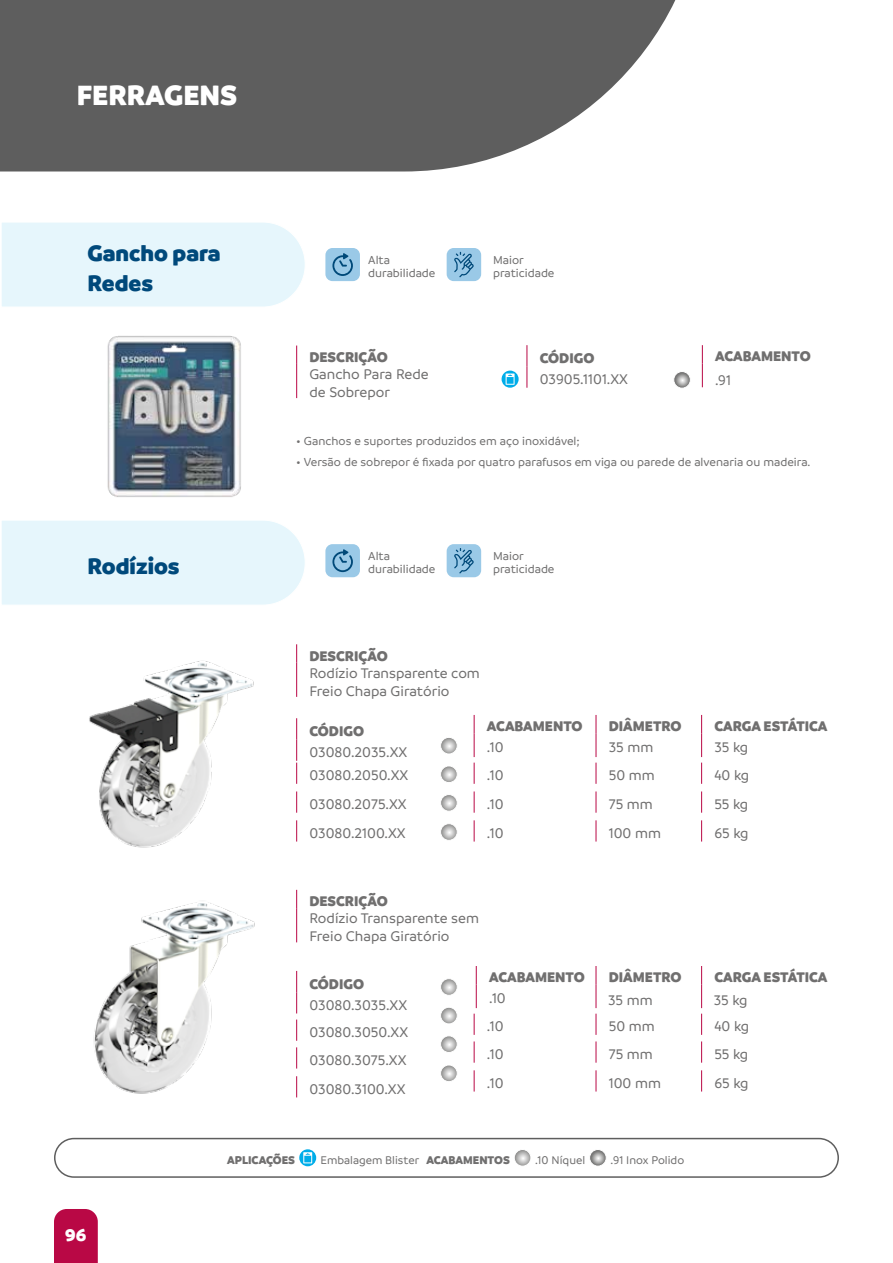
<style>
.page{position:relative;width:893px;height:1263px;background:#fff}
.page>*{position:absolute;margin:0;border:0;box-sizing:border-box;transform-origin:0 0}
.t1{font:900 30px "Branding SF";color:#fff}
.t2{font:900 24px/30px "Branding SF";color:#00497b}
.t3{font:900 18px "Branding SF";color:#fff}
.t4{font:500 15px/18px "Branding SF";color:#706f6f}
.t5{font:900 15px "Branding SF";color:#706f6f}
.t6{font:500 12.45px/13.6px "Branding SF";color:#706f6f}
.t7{font:500 12px "Branding SF";color:#706f6f}
.t8{font:900 12px "Branding SF";color:#706f6f}
.s1{font-weight:900}
</style>
<div class="page">
<div style="left:54px;top:1209px;width:44px;height:54px;background:#b90845"></div>
<svg style="left:0;top:0;width:676px;height:171px;background:#6f6f6f"></svg>
<div style="left:54px;top:1138px;width:785px;height:40px;border:2px solid #5e5e5e;border-radius:19px"></div>
<div style="left:2px;top:222px;width:303px;height:85px;background:#e6f6fc"></div>
<div style="left:2px;top:521px;width:303px;height:84px;background:#e6f6fc"></div>
<svg style="left:674px;top:371px;width:16px;height:17px"></svg>
<div style="left:673px;top:371px;width:17px;height:17px;border:1px solid #fff;border-radius:50%"></div>
<svg style="left:441px;top:766px;width:16px;height:16px"></svg>
<div style="left:440px;top:766px;width:17px;height:17px;border:1px solid #fff;border-radius:50%"></div>
<svg style="left:441px;top:1007px;width:16px;height:17px"></svg>
<div style="left:440px;top:1007px;width:17px;height:17px;border:1px solid #fff;border-radius:50%"></div>
<svg style="left:441px;top:737px;width:16px;height:17px"></svg>
<div style="left:440px;top:737px;width:17px;height:17px;border:1px solid #fff;border-radius:50%"></div>
<svg style="left:441px;top:979px;width:16px;height:16px"></svg>
<div style="left:440px;top:978px;width:17px;height:17px;border:1px solid #fff;border-radius:50%"></div>
<svg style="left:441px;top:794px;width:16px;height:17px"></svg>
<div style="left:440px;top:794px;width:17px;height:17px;border:1px solid #fff;border-radius:50%"></div>
<svg style="left:441px;top:1036px;width:16px;height:16px"></svg>
<div style="left:440px;top:1036px;width:17px;height:17px;border:1px solid #fff;border-radius:50%"></div>
<svg style="left:441px;top:824px;width:16px;height:16px"></svg>
<div style="left:440px;top:823px;width:17px;height:17px;border:1px solid #fff;border-radius:50%"></div>
<svg style="left:441px;top:1065px;width:16px;height:17px"></svg>
<div style="left:440px;top:1065px;width:17px;height:17px;border:1px solid #fff;border-radius:50%"></div>
<svg style="left:296px;top:345px;width:1px;height:19px"></svg>
<hr style="left:296px;top:364px;width:1px;height:34px;background:#ba0645">
<svg style="left:527px;top:345px;width:1px;height:43px"></svg>
<svg style="left:702px;top:345px;width:1px;height:42px"></svg>
<svg style="left:296px;top:644px;width:1px;height:19px"></svg>
<hr style="left:296px;top:663px;width:1px;height:34px;background:#ba0645">
<svg style="left:296px;top:890px;width:1px;height:18px"></svg>
<hr style="left:296px;top:908px;width:1px;height:34px;background:#ba0645">
<svg style="left:296px;top:971px;width:1px;height:42px"></svg>
<svg style="left:296px;top:718px;width:1px;height:66px"></svg>
<svg style="left:296px;top:1019px;width:1px;height:22px"></svg>
<svg style="left:296px;top:791px;width:1px;height:22px"></svg>
<svg style="left:296px;top:1047px;width:1px;height:21px"></svg>
<svg style="left:296px;top:820px;width:1px;height:21px"></svg>
<svg style="left:296px;top:1076px;width:1px;height:21px"></svg>
<svg style="left:474px;top:763px;width:1px;height:21px"></svg>
<svg style="left:474px;top:1014px;width:1px;height:21px"></svg>
<svg style="left:474px;top:791px;width:1px;height:22px"></svg>
<svg style="left:474px;top:1041px;width:1px;height:22px"></svg>
<svg style="left:474px;top:820px;width:1px;height:21px"></svg>
<svg style="left:474px;top:1070px;width:1px;height:21px"></svg>
<svg style="left:596px;top:763px;width:1px;height:21px"></svg>
<svg style="left:596px;top:1014px;width:1px;height:21px"></svg>
<svg style="left:596px;top:791px;width:1px;height:22px"></svg>
<svg style="left:596px;top:1041px;width:1px;height:22px"></svg>
<svg style="left:596px;top:820px;width:1px;height:21px"></svg>
<svg style="left:596px;top:1070px;width:1px;height:21px"></svg>
<svg style="left:474px;top:715px;width:1px;height:42px"></svg>
<svg style="left:476px;top:966px;width:1px;height:42px"></svg>
<svg style="left:596px;top:715px;width:1px;height:42px"></svg>
<svg style="left:596px;top:966px;width:1px;height:42px"></svg>
<svg style="left:701px;top:763px;width:1px;height:21px"></svg>
<svg style="left:701px;top:1014px;width:1px;height:21px"></svg>
<svg style="left:701px;top:791px;width:1px;height:22px"></svg>
<svg style="left:701px;top:1041px;width:1px;height:22px"></svg>
<svg style="left:701px;top:820px;width:1px;height:21px"></svg>
<svg style="left:701px;top:1070px;width:1px;height:21px"></svg>
<svg style="left:701px;top:715px;width:1px;height:42px"></svg>
<svg style="left:701px;top:966px;width:1px;height:42px"></svg>
<img style="left:85px;top:336px;width:172px;height:186px">
<img style="left:89px;top:661px;width:165px;height:187px">
<img style="left:93px;top:902px;width:162px;height:192px">
<svg style="left:502px;top:371px;width:17px;height:17px"></svg>
<svg style="left:299px;top:1149px;width:17px;height:17px"></svg>
<svg style="left:514px;top:1149px;width:17px;height:17px"></svg>
<div style="left:514px;top:1149px;width:17px;height:17px;border:1px solid #fff;border-radius:50%"></div>
<svg style="left:590px;top:1149px;width:16px;height:17px"></svg>
<div style="left:589px;top:1149px;width:17px;height:17px;border:1px solid #fff;border-radius:50%"></div>
<div style="left:325px;top:248px;width:35px;height:33px;background:#9ac9e7;border-radius:7px"></div>
<div style="left:447px;top:248px;width:34px;height:33px;background:#9ac9e7;border-radius:7px"></div>
<svg style="left:454px;top:252px;width:20px;height:25px"></svg>
<svg style="left:332px;top:253px;width:21px;height:23px"></svg>
<div style="left:325px;top:544px;width:35px;height:33px;background:#9ac9e7;border-radius:7px"></div>
<div style="left:447px;top:544px;width:34px;height:33px;background:#9ac9e7;border-radius:7px"></div>
<svg style="left:454px;top:548px;width:20px;height:25px"></svg>
<svg style="left:332px;top:549px;width:21px;height:23px"></svg>
<h1 class="t1" style="left:77px;top:77px;width:162px">FERRAGENS</h1>
<h2 class="t2" style="left:88px;top:238px;width:134px">Gancho para<br>Redes</h2>
<h2 class="t2" style="left:88px;top:551px;width:94px">Rodízios</h2>
<p class="t6" style="left:368px;top:253px;width:69px">Alta durabilidade</p>
<p class="t6" style="left:493px;top:253px;width:63px">Maior praticidade</p>
<p class="t5" style="left:309px;top:348px;width:80px">DESCRIÇÃO</p>
<p class="t4" style="left:309px;top:365px;width:121px">Gancho Para Rede de Sobrepor</p>
<p class="t5" style="left:540px;top:349px;width:56px">CÓDIGO</p>
<p class="t4" style="left:540px;top:370px;width:90px">03905.1101.XX</p>
<p class="t5" style="left:715px;top:348px;width:97px">ACABAMENTO</p>
<p class="t4" style="left:715px;top:371px;width:17px">.91</p>
<p class="t6" style="left:296px;top:434px;width:285px">• Ganchos e suportes produzidos em aço inoxidável;</p>
<p class="t6" style="left:296px;top:455px;width:516px">• Versão de sobrepor é fixada por quatro parafusos em viga ou parede de alvenaria ou madeira.</p>
<p class="t6" style="left:368px;top:549px;width:69px">Alta durabilidade</p>
<p class="t6" style="left:493px;top:549px;width:63px">Maior praticidade</p>
<p class="t5" style="left:309px;top:647px;width:80px">DESCRIÇÃO</p>
<p class="t4" style="left:309px;top:664px;width:172px">Rodízio Transparente com<br>Freio Chapa Giratório</p>
<p class="t5" style="left:309px;top:722px;width:56px">CÓDIGO</p>
<p class="t4" style="left:309px;top:743px;width:99px">03080.2035.XX</p>
<p class="t5" style="left:487px;top:717px;width:97px">ACABAMENTO</p>
<p class="t4" style="left:487px;top:738px;width:18px">.10</p>
<p class="t5" style="left:609px;top:717px;width:74px">DIÂMETRO</p>
<p class="t4" style="left:609px;top:738px;width:46px">35 mm</p>
<p class="t5" style="left:714px;top:717px;width:115px">CARGA ESTÁTICA</p>
<p class="t4" style="left:714px;top:738px;width:35px">35 kg</p>
<p class="t4" style="left:309px;top:766px;width:100px">03080.2050.XX</p>
<p class="t4" style="left:487px;top:766px;width:18px">.10</p>
<p class="t4" style="left:609px;top:766px;width:48px">50 mm</p>
<p class="t4" style="left:714px;top:766px;width:36px">40 kg</p>
<p class="t4" style="left:309px;top:795px;width:99px">03080.2075.XX</p>
<p class="t4" style="left:487px;top:795px;width:18px">.10</p>
<p class="t4" style="left:609px;top:795px;width:46px">75 mm</p>
<p class="t4" style="left:714px;top:795px;width:35px">55 kg</p>
<p class="t4" style="left:309px;top:824px;width:98px">03080.2100.XX</p>
<p class="t4" style="left:487px;top:824px;width:18px">.10</p>
<p class="t4" style="left:609px;top:824px;width:54px">100 mm</p>
<p class="t4" style="left:714px;top:824px;width:36px">65 kg</p>
<p class="t5" style="left:309px;top:892px;width:80px">DESCRIÇÃO</p>
<p class="t4" style="left:309px;top:910px;width:171px">Rodízio Transparente sem<br>Freio Chapa Giratório</p>
<p class="t5" style="left:309px;top:975px;width:56px">CÓDIGO</p>
<p class="t4" style="left:309px;top:996px;width:99px">03080.3035.XX</p>
<p class="t5" style="left:489px;top:968px;width:97px">ACABAMENTO</p>
<p class="t4" style="left:489px;top:989px;width:18px">.10</p>
<p class="t5" style="left:609px;top:968px;width:74px">DIÂMETRO</p>
<p class="t4" style="left:608px;top:991px;width:46px">35 mm</p>
<p class="t5" style="left:714px;top:968px;width:115px">CARGA ESTÁTICA</p>
<p class="t4" style="left:714px;top:991px;width:35px">35 kg</p>
<p class="t4" style="left:309px;top:1023px;width:100px">03080.3050.XX</p>
<p class="t4" style="left:487px;top:1017px;width:18px">.10</p>
<p class="t4" style="left:609px;top:1017px;width:48px">50 mm</p>
<p class="t4" style="left:714px;top:1017px;width:36px">40 kg</p>
<p class="t4" style="left:309px;top:1051px;width:99px">03080.3075.XX</p>
<p class="t4" style="left:487px;top:1045px;width:18px">.10</p>
<p class="t4" style="left:609px;top:1045px;width:46px">75 mm</p>
<p class="t4" style="left:714px;top:1045px;width:35px">55 kg</p>
<p class="t4" style="left:309px;top:1080px;width:98px">03080.3100.XX</p>
<p class="t4" style="left:487px;top:1074px;width:18px">.10</p>
<p class="t4" style="left:609px;top:1074px;width:54px">100 mm</p>
<p class="t4" style="left:714px;top:1074px;width:36px">65 kg</p>
<p class="t3" style="left:65px;top:1224px;width:23px">96</p>
<p class="t8" style="left:227px;top:1152px;width:69px">APLICAÇÕES</p>
<p class="t7" style="left:320px;top:1153px;width:191px">Embalagem Blister <span class="s1">ACABAMENTOS</span></p>
<p class="t7" style="left:535px;top:1153px;width:51px">.10 Níquel</p>
<p class="t7" style="left:611px;top:1153px;width:75px">.91 Inox Polido</p>
</div>
